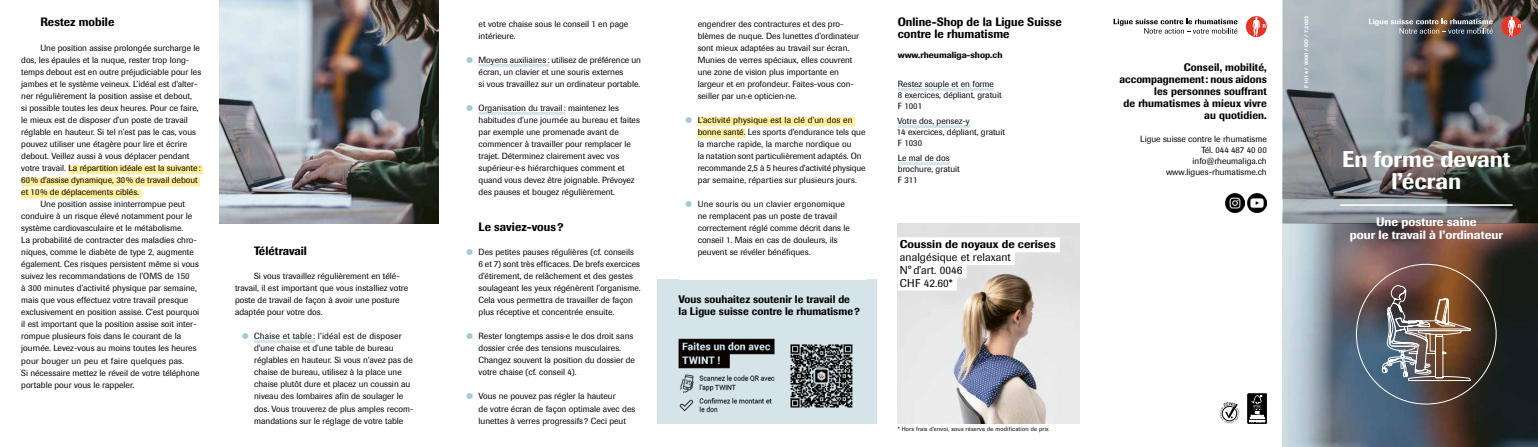
<style>
.page{position:relative;width:1538px;height:447px;background:#fff}
.page>*{position:absolute;margin:0;border:0;box-sizing:border-box;transform-origin:0 0}
.t1{font:500 22.5px/22.5px "Imago";letter-spacing:-.005em;color:#fff;text-align:center}
.t2{font:500 12px/12px "Imago";letter-spacing:.005em;color:#000;scale:.93 1}
.t3{font:500 12px/12.8px "Imago";color:#fff;text-align:center}
.t4{font:11.25px/12.8px "Imago";letter-spacing:.005em;color:#000}
.t5{font:500 11.25px "Imago";letter-spacing:.005em;color:#000}
.t6{font:500 10.88px/12px "Imago";letter-spacing:.005em;color:#000;text-align:right;scale:.93 1}
.t7{font:8.85px/12px "Imago";color:#000}
.t8{font:8.85px "Imago";letter-spacing:.02em;color:#000}
.t9{font:500 8.85px "Imago";color:#000}
.t10{font:6px "Imago";letter-spacing:.03em;color:#000}
.t11{font:500 5.25px "Imago";letter-spacing:.03em;color:#fff}
.s1{font-family:"Noto Sans Math";font-size:19.5px;color:#a3cbd7}
</style>
<div class="page">
<img style="left:219px;top:0;width:219px;height:223px">
<img style="left:1282px;top:223px;width:255px;height:223px">
<img style="left:1282px;top:0;width:255px;height:223px">
<img style="left:1380px;top:212px;width:90px;height:234px">
<hr style="left:1339px;top:204px;width:173px;height:1px;background:#fff">
<div style="left:657px;top:279px;width:219px;height:144px;background:#d5e4e9"></div>
<img style="left:678px;top:338px;width:175px;height:75px">
<div style="left:68px;top:165px;width:135px;height:9px;background:#ffee9a"></div>
<div style="left:21px;top:177px;width:179px;height:9px;background:#ffee9a"></div>
<div style="left:21px;top:189px;width:120px;height:9px;background:#ffee9a"></div>
<hr style="left:254px;top:340px;width:61px;height:3px;background:#d5e4e9">
<hr style="left:478px;top:64px;width:71px;height:3px;background:#d5e4e9">
<hr style="left:478px;top:112px;width:87px;height:3px;background:#d5e4e9">
<div style="left:697px;top:117px;width:158px;height:9px;background:#ffee9a"></div>
<div style="left:697px;top:129px;width:48px;height:9px;background:#ffee9a"></div>
<svg style="left:1113px;top:19px;width:124px;height:15px"></svg>
<svg style="left:1245px;top:16px;width:21px;height:21px"></svg>
<img style="left:1247px;top:193px;width:19px;height:19px">
<img style="left:1225px;top:193px;width:18px;height:19px">
<svg style="left:1368px;top:19px;width:124px;height:15px;background:#838485"></svg>
<svg style="left:1500px;top:16px;width:21px;height:21px"></svg>
<hr style="left:897px;top:88px;width:96px;height:3px;background:#d5e4e9">
<hr style="left:897px;top:125px;width:72px;height:3px;background:#d5e4e9">
<hr style="left:897px;top:162px;width:52px;height:3px;background:#d5e4e9">
<div style="left:1247px;top:393px;width:19px;height:30px;border:1px solid #000"></div>
<svg style="left:1249px;top:395px;width:15px;height:25px"></svg>
<svg style="left:1219px;top:402px;width:20px;height:21px"></svg>
<img style="left:897px;top:223px;width:182px;height:200px">
<div style="left:897px;top:237px;width:162px;height:15px;background:#fff"></div>
<div style="left:897px;top:250px;width:117px;height:15px;background:#fff"></div>
<div style="left:897px;top:262px;width:69px;height:15px;background:#fff"></div>
<div style="left:897px;top:275px;width:59px;height:15px;background:#fff"></div>
<h2 class="t2" style="left:40px;top:16px;width:81px">Restez mobile</h2>
<p class="t7" style="left:40px;top:42px;width:161px">Une position assise prolongée surcharge le</p>
<p class="t7" style="left:21px;top:54px;width:170px">dos, les épaules et la nuque, rester trop long-</p>
<p class="t7" style="left:21px;top:66px;width:181px">temps debout est en outre préjudiciable pour les</p>
<p class="t7" style="left:21px;top:78px;width:178px">jambes et le système veineux. L’idéal est d’alter-</p>
<p class="t7" style="left:21px;top:90px;width:172px">ner régulièrement la position assise et debout,</p>
<p class="t7" style="left:21px;top:102px;width:179px">si possible toutes les deux heures. Pour ce faire,</p>
<p class="t7" style="left:21px;top:114px;width:168px">le mieux est de disposer d’un poste de travail</p>
<p class="t7" style="left:21px;top:126px;width:176px">réglable en hauteur. Si tel n’est pas le cas, vous</p>
<p class="t7" style="left:21px;top:138px;width:167px">pouvez utiliser une étagère pour lire et écrire</p>
<p class="t7" style="left:21px;top:150px;width:170px">debout. Veillez aussi à vous déplacer pendant</p>
<p class="t7" style="left:21px;top:162px;width:181px">votre travail. La répartition idéale est la suivante :</p>
<p class="t7" style="left:21px;top:174px;width:178px">60% d’assise dynamique, 30% de travail debout</p>
<p class="t7" style="left:21px;top:186px;width:119px">et 10% de déplacements ciblés.</p>
<p class="t7" style="left:40px;top:198px;width:146px">Une position assise ininterrompue peut</p>
<p class="t7" style="left:21px;top:210px;width:172px">conduire à un risque élevé notamment pour le</p>
<p class="t7" style="left:21px;top:222px;width:164px">système cardiovasculaire et le métabolisme.</p>
<p class="t7" style="left:21px;top:234px;width:177px">La probabilité de contracter des maladies chro-</p>
<p class="t7" style="left:21px;top:246px;width:174px">niques, comme le diabète de type 2, augmente</p>
<p class="t7" style="left:21px;top:258px;width:179px">également. Ces risques persistent même si vous</p>
<p class="t7" style="left:21px;top:270px;width:170px">suivez les recommandations de l’OMS de 150</p>
<p class="t7" style="left:21px;top:282px;width:177px">à 300 minutes d’activité physique par semaine,</p>
<p class="t7" style="left:21px;top:294px;width:168px">mais que vous effectuez votre travail presque</p>
<p class="t7" style="left:21px;top:306px;width:179px">exclusivement en position assise. C’est pourquoi</p>
<p class="t7" style="left:21px;top:318px;width:177px">il est important que la position assise soit inter-</p>
<p class="t7" style="left:21px;top:330px;width:161px">rompue plusieurs fois dans le courant de la</p>
<p class="t7" style="left:21px;top:342px;width:177px">journée. Levez-vous au moins toutes les heures</p>
<p class="t8" style="left:21px;top:355px;width:164px">pour bouger un peu et faire quelques pas.</p>
<p class="t7" style="left:21px;top:366px;width:180px">Si nécessaire mettez le réveil de votre téléphone</p>
<p class="t7" style="left:21px;top:378px;width:115px">portable pour vous le rappeler.</p>
<h2 class="t2" style="left:254px;top:244px;width:58px">Télétravail</h2>
<p class="t7" style="left:235px;top:270px;width:175px;text-indent:19px">Si vous travaillez régulièrement en télé&shy;travail, il est important que vous installiez votre poste de travail de façon à avoir une posture adaptée pour votre dos.</p>
<p class="t7" style="left:254px;top:330px;width:161px;text-indent:-13px"><span class="s1">⦁</span> Chaise et table : l’idéal est de disposer d’une chaise et d’une table de bureau réglables en hauteur. Si vous n’avez pas de chaise de bureau, utilisez à la place une chaise plutôt dure et placez un coussin au niveau des lombaires afin de soulager le dos. Vous trouverez de plus amples recom&shy;mandations sur le réglage de votre table</p>
<p class="t7" style="left:478px;top:18px;width:151px">et votre chaise sous le conseil 1 en page intérieure.</p>
<p class="t7" style="left:478px;top:54px;width:164px;text-indent:-13px"><span class="s1">⦁</span> Moyens auxiliaires : utilisez de préférence un écran, un clavier et une souris externes<br>si vous travaillez sur un ordinateur portable.</p>
<p class="t7" style="left:478px;top:102px;width:163px;text-indent:-13px"><span class="s1">⦁</span> Organisation du travail : maintenez les habitudes d’une journée au bureau et faites par exemple une promenade avant de commencer à travailler pour remplacer le trajet. Déterminez clairement avec vos supérieur·e·s hiérarchiques comment et quand vous devez être joignable. Prévoyez des pauses et bougez régulièrement.</p>
<h2 class="t2" style="left:478px;top:220px;width:93px">Le saviez-vous?</h2>
<p class="t7" style="left:478px;top:246px;width:163px;text-indent:-13px"><span class="s1">⦁</span> Des petites pauses régulières (cf. conseils<br>6 et 7) sont très efficaces. De brefs exercices d’étirement, de relâchement et des gestes soulageant les yeux régénèrent l’organisme.<br>Cela vous permettra de travailler de façon plus réceptive et concentrée ensuite.</p>
<p class="t7" style="left:478px;top:330px;width:158px;text-indent:-13px"><span class="s1">⦁</span> Rester longtemps assis·e le dos droit sans dossier crée des tensions musculaires.<br>Changez souvent la position du dossier de votre chaise (cf. conseil 4).</p>
<p class="t7" style="left:478px;top:390px;width:158px;text-indent:-13px"><span class="s1">⦁</span> Vous ne pouvez pas régler la hauteur<br>de votre écran de façon optimale avec des lunettes à verres progressifs ? Ceci peut</p>
<p class="t7" style="left:697px;top:18px;width:163px">engendrer des contractures et des pro&shy;blèmes de nuque. Des lunettes d’ordinateur sont mieux adaptées au travail sur écran.<br>Munies de verres spéciaux, elles couvrent une zone de vision plus importante en largeur et en profondeur. Faites-vous con&shy;seiller par un·e opticien·ne.</p>
<p class="t7" style="left:697px;top:114px;width:169px;text-indent:-13px"><span class="s1">⦁</span> L’activité physique est la clé d’un dos en bonne santé. Les sports d’endurance tels que la marche rapide, la marche nordique ou<br>la natation sont particulièrement adaptés. On recommande 2,5 à 5 heures d’activité physique par semaine, réparties sur plusieurs jours.</p>
<p class="t7" style="left:697px;top:198px;width:154px;text-indent:-13px"><span class="s1">⦁</span> Une souris ou un clavier ergonomique ne remplacent pas un poste de travail correctement réglé comme décrit dans le conseil 1. Mais en cas de douleurs, ils peuvent se révéler bénéfiques.</p>
<p class="t6" style="left:678px;top:293px;width:196px;text-align:left">Vous souhaitez soutenir le travail de la Ligue suisse contre le rhumatisme?</p>
<h2 class="t2" style="left:897px;top:16px;width:178px">Online-Shop de la Ligue Suisse contre le rhumatisme</h2>
<p class="t9" style="left:897px;top:50px;width:106px">www.rheumaliga-shop.ch</p>
<p class="t7" style="left:897px;top:78px;width:98px">Restez souple et en forme</p>
<p class="t7" style="left:897px;top:89px;width:105px;line-height:10.9px">8 exercices, dépliant, gratuit<br>F 1001</p>
<p class="t7" style="left:896px;top:116px;width:110px;line-height:10.9px">Votre dos, pensez-y<br>14 exercices, dépliant, gratuit<br>F 1030</p>
<p class="t7" style="left:897px;top:153px;width:63px;line-height:10.9px">Le mal de dos brochure, gratuit<br>F 311</p>
<p class="t5" style="left:899px;top:237px;width:157px">Coussin de noyaux de cerises</p>
<p class="t4" style="left:899px;top:250px;width:112px">analgésique et relaxant<br>N°d’art. 0046<br>CHF 42.60*</p>
<p class="t10" style="left:897px;top:425px;width:153px">* Hors frais d’envoi, sous réserve de modification de prix</p>
<p class="t6" style="left:1119px;top:61px;width:160px">Conseil, mobilité, accompagnement: nous aidons les personnes souffrant<br>de rhumatismes à mieux vivre au quotidien.</p>
<p class="t7" style="left:1140px;top:134px;width:128px;line-height:10.9px;text-align:right">Ligue suisse contre le rhumatisme<br>Tél. 044 487 40 00 info@rheumaliga.ch www.ligues-rhumatisme.ch</p>
<p class="t11" style="left:1302px;top:88px;width:74px;rotate:-90deg">F 1014 / 9000 / OD / 7.2023</p>
<h1 class="t1" style="left:1342px;top:148px;width:169px">En forme devant l’écran</h1>
<h2 class="t3" style="left:1349px;top:215px;width:155px">Une posture saine<br>pour le travail à l’ordinateur</h2>
</div>
